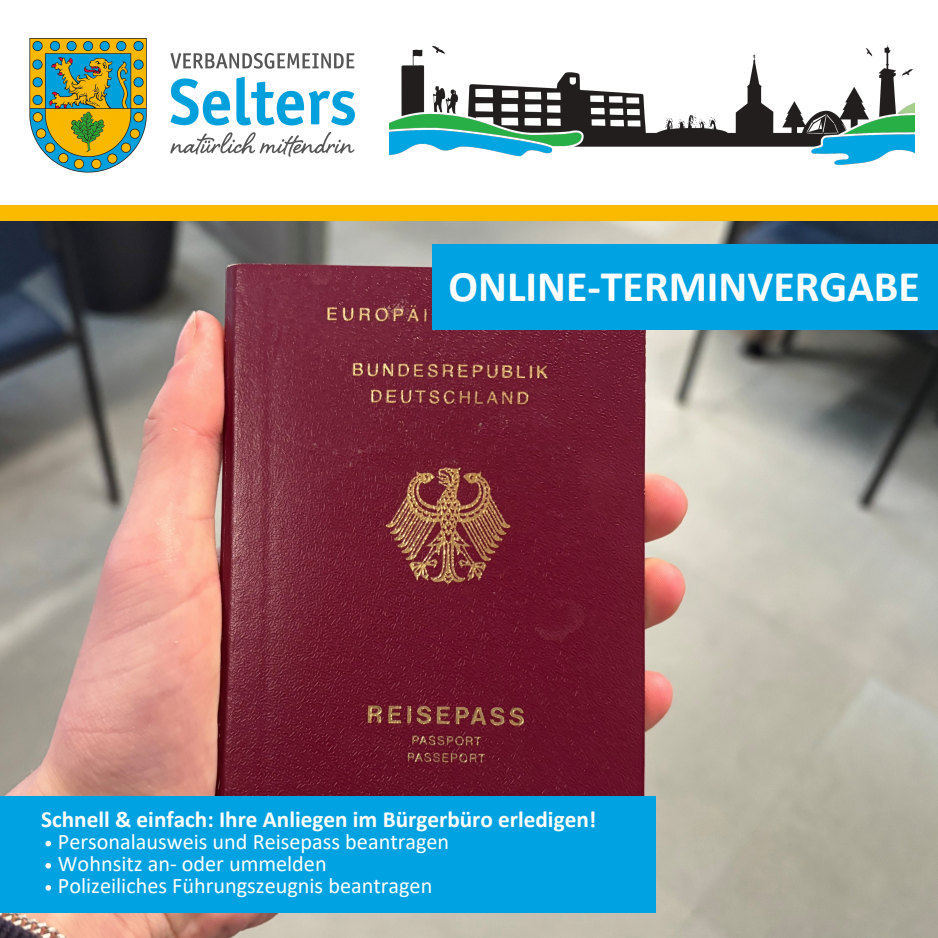
<style>
.page{position:relative;width:938px;height:938px;background:#fff}
.page>*{position:absolute;margin:0;border:0;box-sizing:border-box;transform-origin:0 0}
.t1{font:700 43.8px "Calibri";color:#fff}
.t2{font:700 23.2px "Calibri";color:#fff}
.t3{font:22.2px "Calibri";color:#fff}
</style>
<div class="page">
<img style="left:22px;top:38px;width:333px;height:135px">
<img style="left:389px;top:45px;width:525px;height:120px">
<img style="left:0;top:212px;width:938px;height:725px">
<div style="left:432px;top:244px;width:506px;height:86px;background:#00a2e1"></div>
<div style="left:0;top:795px;width:655px;height:117px;background:#00a2e1"></div>
<div style="left:0;top:205px;width:937px;height:15px;background:#fbba00"></div>
<svg style="left:45px;top:840px;width:6px;height:6px"></svg>
<svg style="left:45px;top:862px;width:6px;height:6px"></svg>
<svg style="left:45px;top:885px;width:6px;height:5px"></svg>
<p class="t1" style="left:448px;top:268px;width:472px">ONLINE-TERMINVERGABE</p>
<p class="t2" style="left:41px;top:809px;width:556px">Schnell &amp; einfach: Ihre Anliegen im Bürgerbüro erledigen!</p>
<p class="t3" style="left:58px;top:832px;width:393px">Personalausweis und Reisepass beantragen</p>
<h1 class="t3" style="left:58px;top:854px;width:270px">Wohnsitz an- oder ummelden</h1>
<h2 class="t3" style="left:58px;top:876px;width:376px">Polizeiliches Führungszeugnis beantragen</h2>
</div>
